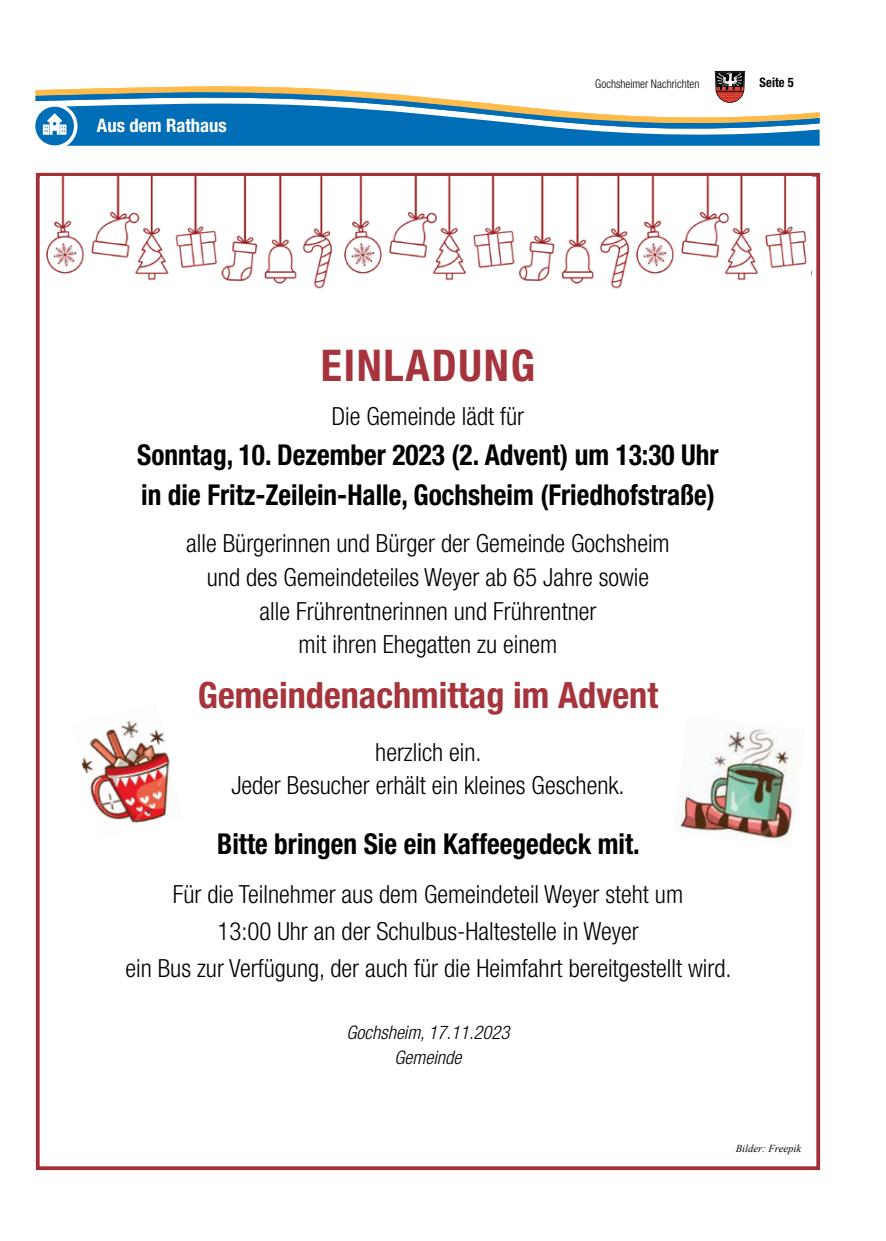
<style>
.page{position:relative;width:886px;height:1241px;background:#fff}
.page>*{position:absolute;margin:0;border:0;box-sizing:border-box;transform-origin:0 0}
.t1{font:700 condensed 43.75px "Helvetica Neue LT Std";letter-spacing:.04em;color:#a5343c}
.t2{font:700 condensed 36.25px "Helvetica Neue LT Std";color:#a5343c}
.t3{font:700 condensed 28.75px/39.8px "Helvetica Neue LT Std";color:#000;scale:.95 1}
.t4{font:300 condensed 25px/33.8px "Helvetica Neue LT Std";color:#000;text-align:center}
.t5{font:italic 300 condensed 18.75px/25px "Helvetica Neue LT Std";color:#000;text-align:center}
.t6{font:700 condensed 18.62px "Helvetica Neue LT Std";color:#fff}
.t7{font:700 condensed 13.12px "Helvetica Neue LT Std";letter-spacing:.005em;color:#000;scale:.95 1}
.t8{font:300 condensed 12px "Helvetica Neue LT Std";color:#000;scale:.95 1}
.t9{font:italic 10.62px "Times New Roman";color:#000}
</style>
<div class="page">
<svg style="left:35px;top:71px;width:784px;height:75px"></svg>
<div style="left:36px;top:173px;width:784px;height:996px;border:4px solid #a32f37"></div>
<img style="left:679px;top:728px;width:116px;height:112px">
<img style="left:81px;top:720px;width:89px;height:103px">
<img style="left:40px;top:177px;width:590px;height:112px">
<img style="left:630px;top:177px;width:181px;height:104px">
<p class="t6" style="left:97px;top:114px;width:131px">Aus dem Rathaus</p>
<p class="t8" style="left:595px;top:77px;width:111px">Gochsheimer Nachrichten</p>
<p class="t7" style="left:759px;top:75px;width:37px">Seite 5</p>
<h1 class="t1" style="left:321px;top:339px;width:216px">EINLADUNG</h1>
<p class="t4" style="left:332px;top:399px;width:194px">Die Gemeinde lädt für</p>
<p class="t3" style="left:137px;top:434px;width:613px">Sonntag, 10. Dezember 2023 (2. Advent) um 13:30 Uhr in die Fritz-Zeilein-Halle, Gochsheim (Friedhofstraße)</p>
<p class="t4" style="left:186px;top:526px;width:485px">alle Bürgerinnen und Bürger der Gemeinde Gochsheim und des Gemeindeteiles Weyer ab 65 Jahre sowie<br>alle Frührentnerinnen und Frührentner<br>mit ihren Ehegatten zu einem</p>
<h2 class="t2" style="left:198px;top:672px;width:462px">Gemeindenachmittag im Advent</h2>
<p class="t4" style="left:231px;top:734px;width:395px">herzlich ein.<br>Jeder Besucher erhält ein kleines Geschenk.</p>
<p class="t3" style="left:217px;top:823px;width:446px">Bitte bringen Sie ein Kaffeegedeck mit.</p>
<p class="t4" style="left:125px;top:874px;width:607px;line-height:37.2px">Für die Teilnehmer aus dem Gemeindeteil Weyer steht um<br>13:00 Uhr an der Schulbus-Haltestelle in Weyer<br>ein Bus zur Verfügung, der auch für die Heimfahrt bereitgestellt wird.</p>
<p class="t5" style="left:346px;top:1019px;width:165px">Gochsheim, 17.11.2023<br>Gemeinde</p>
<p class="t9" style="left:736px;top:1141px;width:67px">Bilder: Freepik</p>
</div>
